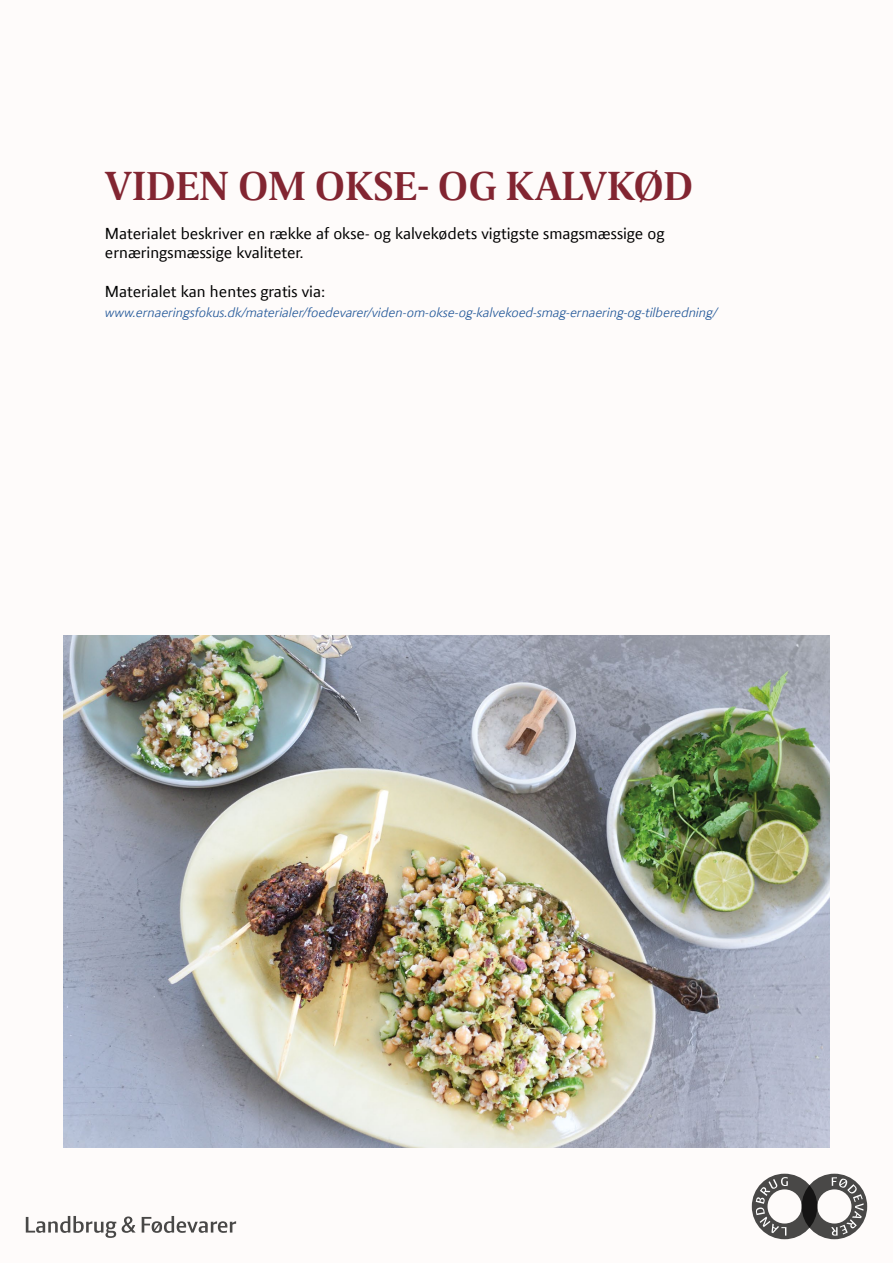
<style>
.page{position:relative;width:893px;height:1263px;background:#fefbfa}
.page>*{position:absolute;margin:0;border:0;box-sizing:border-box;transform-origin:0 0}
.t1{font:700 40.5px "LF Press Serif Offc";color:#822531}
.t2{font:500 16.5px/19.5px "LF Press Sans Offc";color:#000}
.t3{font:italic 13.5px "LF Press Sans Offc";color:#275b9b}
</style>
<div class="page">
<img style="left:64px;top:636px;width:765px;height:512px">
<svg style="left:752px;top:1174px;width:115px;height:65px"></svg>
<svg style="left:26px;top:1216px;width:90px;height:22px"></svg>
<svg style="left:122px;top:1216px;width:14px;height:17px"></svg>
<svg style="left:142px;top:1216px;width:94px;height:17px"></svg>
<h1 class="t1" style="left:105px;top:162px;width:590px">VIDEN OM OKSE- OG KALVKØD</h1>
<p class="t2" style="left:105px;top:223px;width:561px">Materialet beskriver en række af okse- og kalvekødets vigtigste smagsmæssige og ernæringsmæssige kvaliteter.</p>
<p class="t2" style="left:105px;top:282px;width:222px">Materialet kan hentes gratis via:</p>
<p class="t3" style="left:105px;top:304px;width:614px">www.ernaeringsfokus.dk/materialer/foedevarer/viden-om-okse-og-kalvekoed-smag-ernaering-og-tilberedning/</p>
</div>
